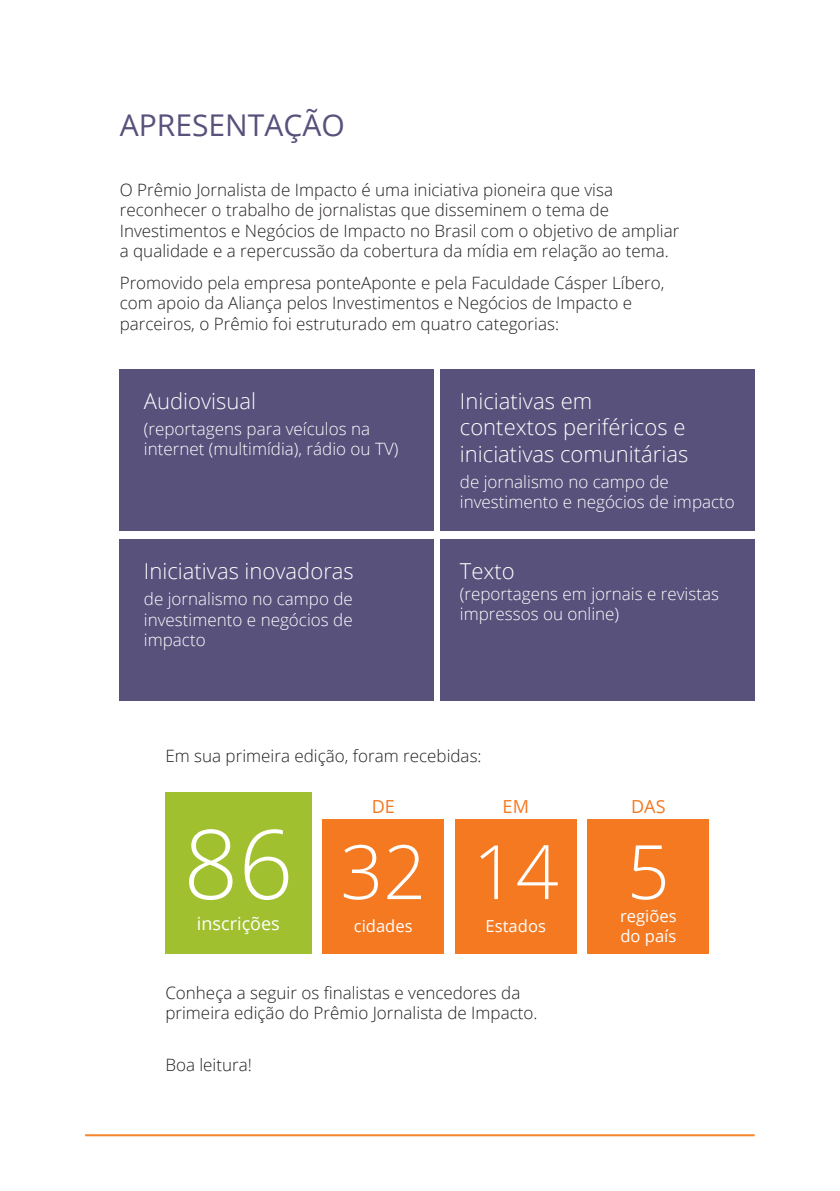
<style>
.page{position:relative;width:840px;height:1191px;background:#fff}
.page>*{position:absolute;margin:0;border:0;box-sizing:border-box;transform-origin:0 0}
.t1{font:300 96.2px "Open Sans";color:#fff}
.t2{font:300 75px "Open Sans";color:#fff}
.t3{font:30px "Open Sans";color:#57517b}
.t4{font:300 22px/26.4px "Open Sans";color:#fff}
.t5{font:18px "Open Sans";color:#fff}
.t6{font:18px "Open Sans";color:#f47921}
.t7{font:300 17px/20.4px "Open Sans";color:#231f20}
.t8{font:300 17px/20.4px "Open Sans";color:#fff}
.t9{font:16.6px/19.8px "Open Sans";color:#fff}
</style>
<div class="page">
<hr style="left:85px;top:1134px;width:669px;height:2px;background:#f58529">
<div style="left:120px;top:369px;width:314px;height:161px;background:#57517b"></div>
<div style="left:440px;top:369px;width:314px;height:161px;background:#57517b"></div>
<div style="left:120px;top:539px;width:314px;height:161px;background:#57517b"></div>
<div style="left:440px;top:539px;width:314px;height:161px;background:#57517b"></div>
<div style="left:165px;top:792px;width:146px;height:161px;background:#a1c030"></div>
<div style="left:455px;top:819px;width:121px;height:134px;background:#f47921"></div>
<div style="left:322px;top:819px;width:121px;height:134px;background:#f47921"></div>
<div style="left:587px;top:819px;width:121px;height:134px;background:#f47921"></div>
<h3 class="t3" style="left:120px;top:105px;width:226px">APRESENTAÇÃO</h3>
<p class="t7" style="left:120px;top:179px;width:560px">O Prêmio Jornalista de Impacto é uma iniciativa pioneira que visa reconhecer o trabalho de jornalistas que disseminem o tema de Investimentos e Negócios de Impacto no Brasil com o objetivo de ampliar a qualidade e a repercussão da cobertura da mídia em relação ao tema.</p>
<p class="t7" style="left:120px;top:272px;width:546px">Promovido pela empresa ponteAponte e pela Faculdade Cásper Líbero, com apoio da Aliança pelos Investimentos e Negócios de Impacto e parceiros, o Prêmio foi estruturado em quatro categorias:</p>
<p class="t4" style="left:144px;top:387px;width:114px">Audiovisual</p>
<p class="t8" style="left:144px;top:418px;width:256px">(reportagens para veículos na internet (multimídia), rádio ou TV)</p>
<p class="t4" style="left:144px;top:557px;width:211px">Iniciativas inovadoras</p>
<p class="t8" style="left:144px;top:588px;width:210px;text-align:justify">de jornalismo no campo de investimento e negócios de impacto</p>
<p class="t4" style="left:459px;top:387px;width:230px">Iniciativas em contextos periféricos e iniciativas comunitárias</p>
<p class="t8" style="left:459px;top:471px;width:276px">de jornalismo no campo de investimento e negócios de impacto</p>
<p class="t4" style="left:459px;top:557px;width:56px">Texto</p>
<p class="t8" style="left:459px;top:583px;width:260px">(reportagens em jornais e revistas impressos ou online)</p>
<p class="t7" style="left:165px;top:745px;width:317px">Em sua primeira edição, foram recebidas:</p>
<h1 class="t1" style="left:183px;top:798px;width:111px">86</h1>
<p class="t5" style="left:197px;top:911px;width:84px">inscrições</p>
<p class="t6" style="left:371px;top:794px;width:25px">DE</p>
<p class="t6" style="left:502px;top:794px;width:28px">EM</p>
<p class="t6" style="left:630px;top:794px;width:36px">DAS</p>
<h2 class="t2" style="left:340px;top:820px;width:87px">32</h2>
<p class="t9" style="left:353px;top:915px;width:60px">cidades</p>
<h2 class="t2" style="left:472px;top:820px;width:87px">14</h2>
<p class="t9" style="left:485px;top:915px;width:62px">Estados</p>
<h2 class="t2" style="left:626px;top:820px;width:44px">5</h2>
<p class="t9" style="left:619px;top:905px;width:58px">regiões do país</p>
<p class="t7" style="left:165px;top:982px;width:373px">Conheça a seguir os finalistas e vencedores da primeira edição do Prêmio Jornalista de Impacto.</p>
<p class="t7" style="left:165px;top:1054px;width:88px">Boa leitura!</p>
</div>
